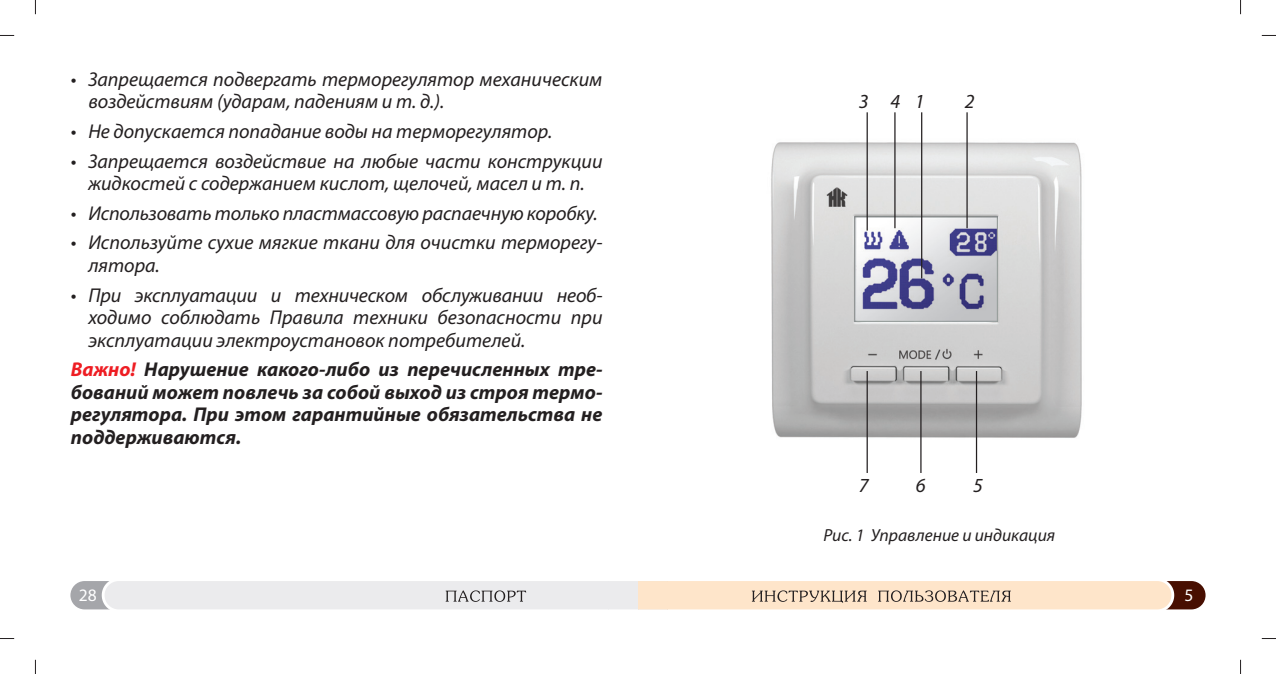
<style>
.page{position:relative;width:1276px;height:674px;background:#fff}
.page>*{position:absolute;margin:0;border:0;box-sizing:border-box;transform-origin:0 0}
.t1{font:italic 20px/22.5px "Myriad Pro";color:#231f20}
.t2{font:italic 700 20px/22.5px "Myriad Pro";color:#231f20;text-align:justify}
.t3{font:italic 17.5px "Myriad Pro";color:#231f20}
.t4{font:17.5px "Myriad Pro";color:#fff}
.s1{color:#ee1d23}
</style>
<div class="page">
<svg style="left:70px;top:581px;width:1135px;height:29px;background:#e7dbd0"></svg>
<img style="left:771px;top:130px;width:311px;height:322px">
<img style="left:854px;top:216px;width:143px;height:105px">
<hr style="left:866px;top:112px;width:2px;height:118px;background:#231f20">
<hr style="left:866px;top:371px;width:2px;height:101px;background:#231f20">
<hr style="left:920px;top:371px;width:1px;height:101px;background:#231f20">
<hr style="left:976px;top:371px;width:1px;height:101px;background:#231f20">
<hr style="left:894px;top:112px;width:1px;height:116px;background:#231f20">
<hr style="left:921px;top:112px;width:1px;height:166px;background:#231f20">
<hr style="left:966px;top:112px;width:1px;height:116px;background:#231f20">
<svg style="left:0;top:35px;width:14px;height:1px"></svg>
<svg style="left:1261px;top:35px;width:15px;height:1px"></svg>
<svg style="left:35px;top:0;width:1px;height:14px"></svg>
<svg style="left:35px;top:659px;width:1px;height:14px"></svg>
<svg style="left:1240px;top:0;width:1px;height:14px"></svg>
<svg style="left:1240px;top:659px;width:1px;height:14px"></svg>
<p class="t1" style="left:88px;top:69px;width:516px;text-indent:-17px">• Запрещается подвергать терморегулятор механическим воздействиям (ударам, падениям и т. д.).</p>
<p class="t1" style="left:71px;top:122px;width:483px">• Не допускается попадание воды на терморегулятор.</p>
<p class="t1" style="left:71px;top:151px;width:533px;text-align:center">• Запрещается воздействие на любые части конструкции жидкостей с содержанием кислот, щелочей, масел и т. п.</p>
<p class="t1" style="left:71px;top:203px;width:528px">• Использовать только пластмассовую распаечную коробку.</p>
<p class="t1" style="left:88px;top:233px;width:515px;text-indent:-17px">• Используйте сухие мягкие ткани для очистки терморегу&shy;лятора.</p>
<p class="t1" style="left:88px;top:285px;width:515px;text-align:justify;text-indent:-17px">• При эксплуатации и техническом обслуживании необ&shy;ходимо соблюдать Правила техники безопасности при эксплуатации электроустановок потребителей.</p>
<p class="t2" style="left:71px;top:358px;width:533px"><span class="s1">Важно!</span> Нарушение какого-либо из перечисленных тре&shy;бований может повлечь за собой выход из строя термо&shy;регулятора. При этом гарантийные обязательства не поддерживаются.</p>
<p class="t4" style="left:79px;top:588px;width:19px">28</p>
<p class="t1" style="left:859px;top:91px;width:67px">3 4 1</p>
<p class="t1" style="left:964px;top:91px;width:11px">2</p>
<p class="t1" style="left:859px;top:475px;width:11px">7</p>
<p class="t1" style="left:916px;top:475px;width:11px">6</p>
<p class="t1" style="left:973px;top:475px;width:11px">5</p>
<p class="t3" style="left:823px;top:527px;width:233px">Рис. 1 Управление и индикация</p>
<p class="t4" style="left:1184px;top:588px;width:10px">5</p>
</div>
